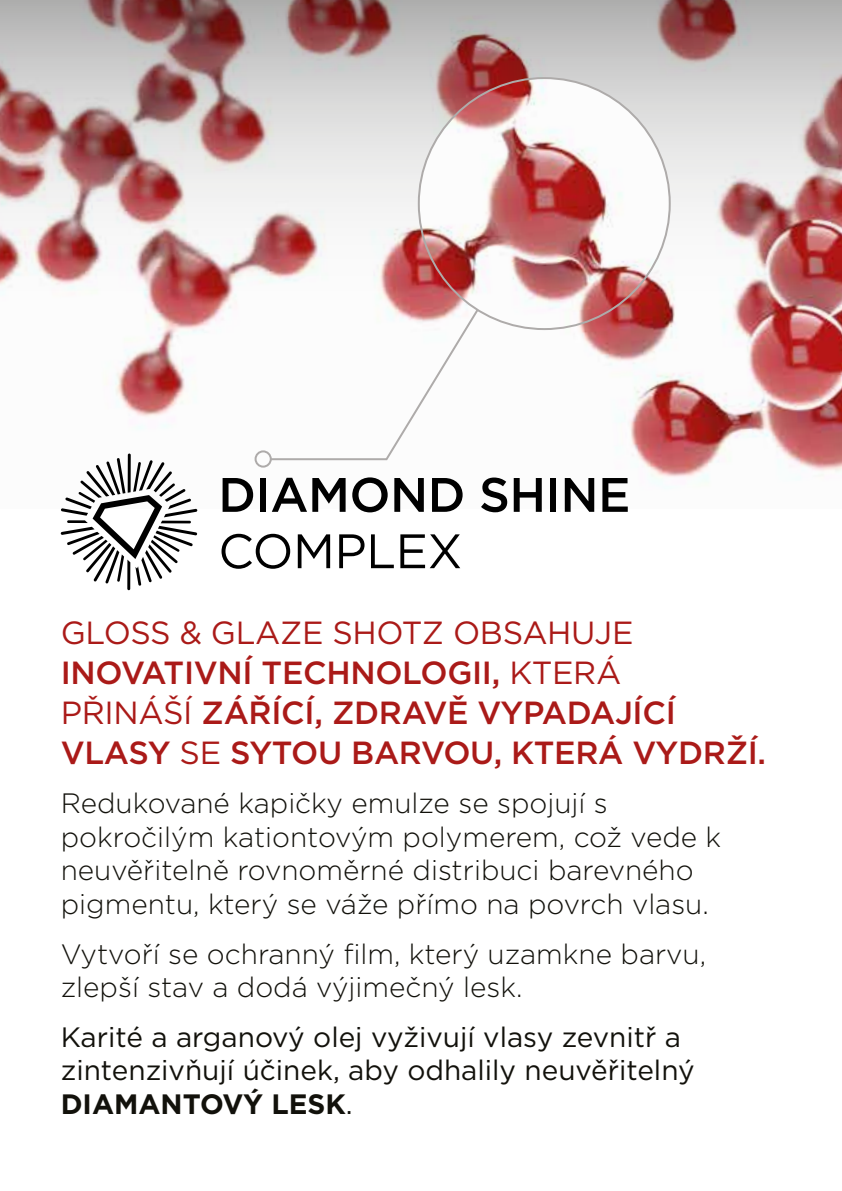
<style>
.page{position:relative;width:842px;height:1191px;background:#fff}
.page>*{position:absolute;margin:0;border:0;box-sizing:border-box;transform-origin:0 0}
.t1{font:500 32px/40px "Gotham";letter-spacing:-.01em;color:#aa1a18}
.t2{font:300 28px/33.6px "Gotham";color:#12110b}
.t3{font:28px/33.6px "Gotham";color:#12110b}
.s1{font-weight:400}
.s2{font-weight:700}
</style>
<div class="page">
<img style="left:115px;top:375px;width:727px;height:134px">
<img style="left:0;top:0;width:842px;height:375px">
<img style="left:419px;top:78px;width:251px;height:251px;border-radius:125px">
<svg style="left:223px;top:478px;width:30px;height:34px"></svg>
<div style="left:260px;top:478px;width:6px;height:34px;background:#000"></div>
<svg style="left:272px;top:478px;width:74px;height:34px"></svg>
<svg style="left:352px;top:477px;width:36px;height:35px"></svg>
<svg style="left:394px;top:478px;width:30px;height:34px"></svg>
<svg style="left:432px;top:478px;width:31px;height:34px"></svg>
<svg style="left:481px;top:477px;width:26px;height:35px"></svg>
<svg style="left:514px;top:478px;width:28px;height:34px"></svg>
<div style="left:550px;top:478px;width:6px;height:34px;background:#000"></div>
<svg style="left:565px;top:478px;width:29px;height:34px"></svg>
<svg style="left:602px;top:478px;width:26px;height:34px"></svg>
<svg style="left:222px;top:534px;width:68px;height:35px"></svg>
<svg style="left:298px;top:534px;width:32px;height:34px"></svg>
<svg style="left:339px;top:534px;width:25px;height:34px"></svg>
<svg style="left:371px;top:534px;width:23px;height:34px"></svg>
<svg style="left:400px;top:534px;width:60px;height:34px"></svg>
<svg style="left:61px;top:453px;width:136px;height:137px"></svg>
<svg style="left:269px;top:307px;width:211px;height:154px"></svg>
<div style="left:255px;top:450px;width:17px;height:17px;border:2px solid #aeabaa;border-radius:50%"></div>
<p class="t1" style="left:61px;top:612px;width:707px"><span class="s1">GLOSS &amp; GLAZE SHOTZ OBSAHUJE </span>INOVATIVNÍ TECHNOLOGII, <span class="s1">KTERÁ<br>PŘINÁŠÍ</span> ZÁŘÍCÍ, ZDRAVĚ VYPADAJÍCÍ VLASY <span class="s1">SE</span> SYTOU BARVOU, KTERÁ VYDRŽÍ.</p>
<p class="t2" style="left:61px;top:785px;width:662px">Redukované kapičky emulze se spojují s pokročilým kationtovým polymerem, což vede k neuvěřitelně rovnoměrné distribuci barevného pigmentu, který se váže přímo na povrch vlasu.</p>
<p class="t2" style="left:61px;top:936px;width:647px">Vytvoří se ochranný film, který uzamkne barvu, zlepší stav a dodá výjimečný lesk.</p>
<p class="t3" style="left:61px;top:1019px;width:635px">Karité a arganový olej vyživují vlasy zevnitř a zintenzivňují účinek, aby odhalily neuvěřitelný<br><span class="s2">DIAMANTOVÝ LESK</span>.</p>
</div>
